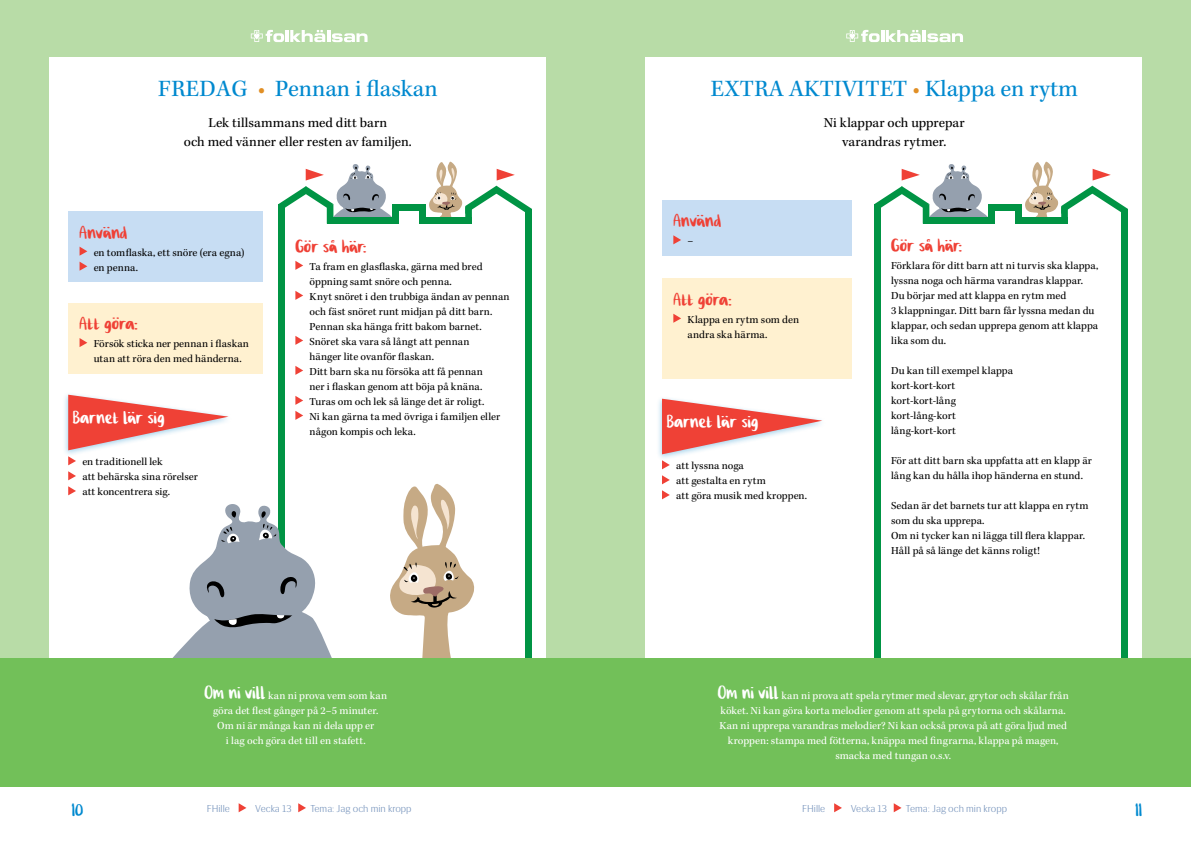
<style>
.page{position:relative;width:1191px;height:842px;background:#fff}
.page>*{position:absolute;margin:0;border:0;box-sizing:border-box;transform-origin:0 0}
.t1{font:24px "Kepler Std";letter-spacing:.005em;color:#0089cf}
.t2{font:23px "Cilla F Hscript";letter-spacing:.005em;color:#ef4136}
.t3{font:23px "Cilla F Hscript";letter-spacing:.005em;color:#fff}
.t4{font:22px "Cilla F Hscript";color:#0089cf}
.t5{font:14px/19px "Kepler Std";color:#000;text-align:center}
.t6{font:11px/15px "Kepler Std";letter-spacing:.005em;color:#000}
.t7{font:11px/15px "Kepler Std";letter-spacing:.005em;color:#fff;text-align:center}
.t8{font:300 10px "Siri";color:#6e8db8}
.s1{color:#e18f25}
.s2{font-family:"Cilla F Hscript";font-size:23px}
</style>
<div class="page">
<div style="left:0;top:0;width:1191px;height:785px;background:#b8dca7"></div>
<div style="left:49px;top:57px;width:497px;height:728px;background:#fff"></div>
<div style="left:645px;top:57px;width:496px;height:728px;background:#fff"></div>
<svg style="left:239px;top:803px;width:7px;height:9px"></svg>
<svg style="left:298px;top:803px;width:8px;height:9px"></svg>
<svg style="left:834px;top:803px;width:8px;height:9px"></svg>
<svg style="left:893px;top:803px;width:8px;height:9px"></svg>
<svg style="left:251px;top:30px;width:33px;height:12px"></svg>
<hr style="left:285px;top:30px;width:4px;height:12px;background:#fff">
<svg style="left:290px;top:30px;width:77px;height:12px"></svg>
<svg style="left:846px;top:30px;width:117px;height:12px"></svg>
<div style="left:327px;top:217px;width:72px;height:7px;background:#009444"></div>
<div style="left:419px;top:217px;width:53px;height:7px;background:#009444"></div>
<div style="left:392px;top:204px;width:34px;height:6px;background:#009444"></div>
<div style="left:419px;top:204px;width:7px;height:19px;background:#009444"></div>
<div style="left:392px;top:204px;width:7px;height:19px;background:#009444"></div>
<svg style="left:278px;top:164px;width:114px;height:60px"></svg>
<svg style="left:429px;top:161px;width:103px;height:56px"></svg>
<div style="left:525px;top:209px;width:7px;height:576px;background:#009444"></div>
<div style="left:278px;top:205px;width:7px;height:580px;background:#009444"></div>
<div style="left:922px;top:217px;width:72px;height:7px;background:#009444"></div>
<div style="left:1015px;top:217px;width:52px;height:7px;background:#009444"></div>
<div style="left:988px;top:204px;width:33px;height:6px;background:#009444"></div>
<div style="left:1015px;top:204px;width:6px;height:19px;background:#009444"></div>
<div style="left:988px;top:204px;width:6px;height:19px;background:#009444"></div>
<svg style="left:874px;top:164px;width:114px;height:60px"></svg>
<svg style="left:1025px;top:161px;width:103px;height:63px"></svg>
<div style="left:1121px;top:209px;width:7px;height:576px;background:#009444"></div>
<div style="left:874px;top:205px;width:7px;height:580px;background:#009444"></div>
<svg style="left:172px;top:504px;width:160px;height:154px"></svg>
<svg style="left:390px;top:483px;width:85px;height:175px"></svg>
<div style="left:0;top:658px;width:1191px;height:128px;background:#72c059"></div>
<div style="left:656px;top:396px;width:170px;height:65px;background:#1c90cf;opacity:.4"></div>
<svg style="left:662px;top:399px;width:160px;height:55px"></svg>
<svg style="left:662px;top:460px;width:8px;height:9px"></svg>
<svg style="left:662px;top:475px;width:8px;height:9px"></svg>
<svg style="left:662px;top:490px;width:8px;height:9px"></svg>
<div style="left:662px;top:200px;width:189px;height:56px;background:#c7ddf3"></div>
<svg style="left:673px;top:235px;width:8px;height:9px"></svg>
<div style="left:662px;top:278px;width:189px;height:101px;background:#fff1d0"></div>
<svg style="left:673px;top:314px;width:8px;height:9px"></svg>
<svg style="left:295px;top:261px;width:8px;height:9px"></svg>
<svg style="left:295px;top:291px;width:8px;height:9px"></svg>
<svg style="left:295px;top:336px;width:8px;height:9px"></svg>
<svg style="left:295px;top:366px;width:8px;height:9px"></svg>
<svg style="left:295px;top:396px;width:8px;height:9px"></svg>
<svg style="left:295px;top:411px;width:8px;height:9px"></svg>
<div style="left:62px;top:392px;width:170px;height:65px;background:#1c90cf;opacity:.4"></div>
<svg style="left:68px;top:395px;width:160px;height:55px"></svg>
<svg style="left:68px;top:456px;width:8px;height:9px"></svg>
<svg style="left:68px;top:471px;width:8px;height:9px"></svg>
<svg style="left:68px;top:486px;width:8px;height:9px"></svg>
<div style="left:68px;top:211px;width:194px;height:71px;background:#c7ddf3"></div>
<svg style="left:80px;top:247px;width:7px;height:9px"></svg>
<svg style="left:80px;top:262px;width:7px;height:9px"></svg>
<div style="left:68px;top:303px;width:194px;height:70px;background:#fff1d0"></div>
<svg style="left:80px;top:338px;width:7px;height:9px"></svg>
<h1 class="t1" style="left:158px;top:75px;width:281px">FREDAG <span class="s1">•</span> Pennan i flaskan</h1>
<p class="t5" style="left:184px;top:114px;width:229px">Lek tillsammans med ditt barn<br>och med vänner eller resten av familjen.</p>
<h2 class="t2" style="left:80px;top:219px;width:49px">Använd</h2>
<p class="t6" style="left:94px;top:245px;width:152px">en tomflaska, ett snöre (era egna) en penna.</p>
<h2 class="t2" style="left:80px;top:311px;width:60px">Att göra:</h2>
<p class="t6" style="left:94px;top:337px;width:157px">Försök sticka ner pennan i flaskan utan att röra den med händerna.</p>
<h2 class="t3" style="left:73px;top:404px;width:93px">Barnet lär sig</h2>
<p class="t6" style="left:82px;top:455px;width:117px">en traditionell lek<br>att behärska sina rörelser att koncentrera sig.</p>
<h2 class="t2" style="left:295px;top:233px;width:72px">Gör så här:</h2>
<p class="t6" style="left:309px;top:259px;width:201px">Ta fram en glasflaska, gärna med bred öppning samt snöre och penna.<br>Knyt snöret i den trubbiga ändan av pennan och fäst snöret runt midjan på ditt barn.<br>Pennan ska hänga fritt bakom barnet.<br>Snöret ska vara så långt att pennan<br>hänger lite ovanför flaskan.<br>Ditt barn ska nu försöka att få pennan<br>ner i flaskan genom att böja på knäna.<br>Turas om och lek så länge det är roligt.<br>Ni kan gärna ta med övriga i familjen eller någon kompis och leka.</p>
<p class="t7" style="left:204px;top:689px;width:184px"><span class="s2">Om ni vill</span> kan ni prova vem som kan göra det flest gånger på 2–5 minuter.<br>Om ni är många kan ni dela upp er<br>i lag och göra det till en stafett.</p>
<h1 class="t1" style="left:711px;top:75px;width:368px">EXTRA AKTIVITET <span class="s1">•</span> Klappa en rytm</h1>
<p class="t5" style="left:824px;top:114px;width:142px">Ni klappar och upprepar varandras rytmer.</p>
<h2 class="t2" style="left:673px;top:208px;width:49px">Använd</h2>
<p class="t6" style="left:687px;top:234px;width:7px">–</p>
<h2 class="t2" style="left:673px;top:286px;width:60px">Att göra:</h2>
<p class="t6" style="left:687px;top:312px;width:113px">Klappa en rytm som den andra ska härma.</p>
<h2 class="t3" style="left:666px;top:408px;width:93px">Barnet lär sig</h2>
<p class="t6" style="left:676px;top:459px;width:132px">att lyssna noga<br>att gestalta en rytm<br>att göra musik med kroppen.</p>
<h2 class="t2" style="left:891px;top:232px;width:72px">Gör så här:</h2>
<p class="t6" style="left:891px;top:258px;width:209px">Förklara för ditt barn att ni turvis ska klappa, lyssna noga och härma varandras klappar.<br>Du börjar med att klappa en rytm med<br>3 klappningar. Ditt barn får lyssna medan du klappar, och sedan upprepa genom att klappa lika som du.</p>
<p class="t6" style="left:891px;top:363px;width:123px">Du kan till exempel klappa kort-kort-kort kort-kort-lång kort-lång-kort lång-kort-kort</p>
<p class="t6" style="left:891px;top:453px;width:202px">För att ditt barn ska uppfatta att en klapp är lång kan du hålla ihop händerna en stund.</p>
<p class="t6" style="left:891px;top:498px;width:199px">Sedan är det barnets tur att klappa en rytm som du ska upprepa.<br>Om ni tycker kan ni lägga till flera klappar.<br>Håll på så länge det känns roligt!</p>
<p class="t7" style="left:717px;top:689px;width:352px"><span class="s2">Om ni vill</span> kan ni prova att spela rytmer med slevar, grytor och skålar från köket. Ni kan göra korta melodier genom att spela på grytorna och skålarna.<br>Kan ni upprepa varandras melodier? Ni kan också prova på att göra ljud med kroppen: stampa med fötterna, knäppa med fingrarna, klappa på magen, smacka med tungan o.s.v.</p>
<h3 class="t4" style="left:72px;top:797px;width:13px">10</h3>
<p class="t8" style="left:207px;top:803px;width:25px">FHille</p>
<p class="t8" style="left:255px;top:803px;width:38px">Vecka 13</p>
<p class="t8" style="left:310px;top:803px;width:103px">Tema: Jag och min kropp</p>
<p class="t8" style="left:802px;top:803px;width:25px">FHille</p>
<p class="t8" style="left:850px;top:803px;width:38px">Vecka 13</p>
<p class="t8" style="left:906px;top:803px;width:103px">Tema: Jag och min kropp</p>
<h3 class="t4" style="left:1135px;top:797px;width:8px">11</h3>
</div>
